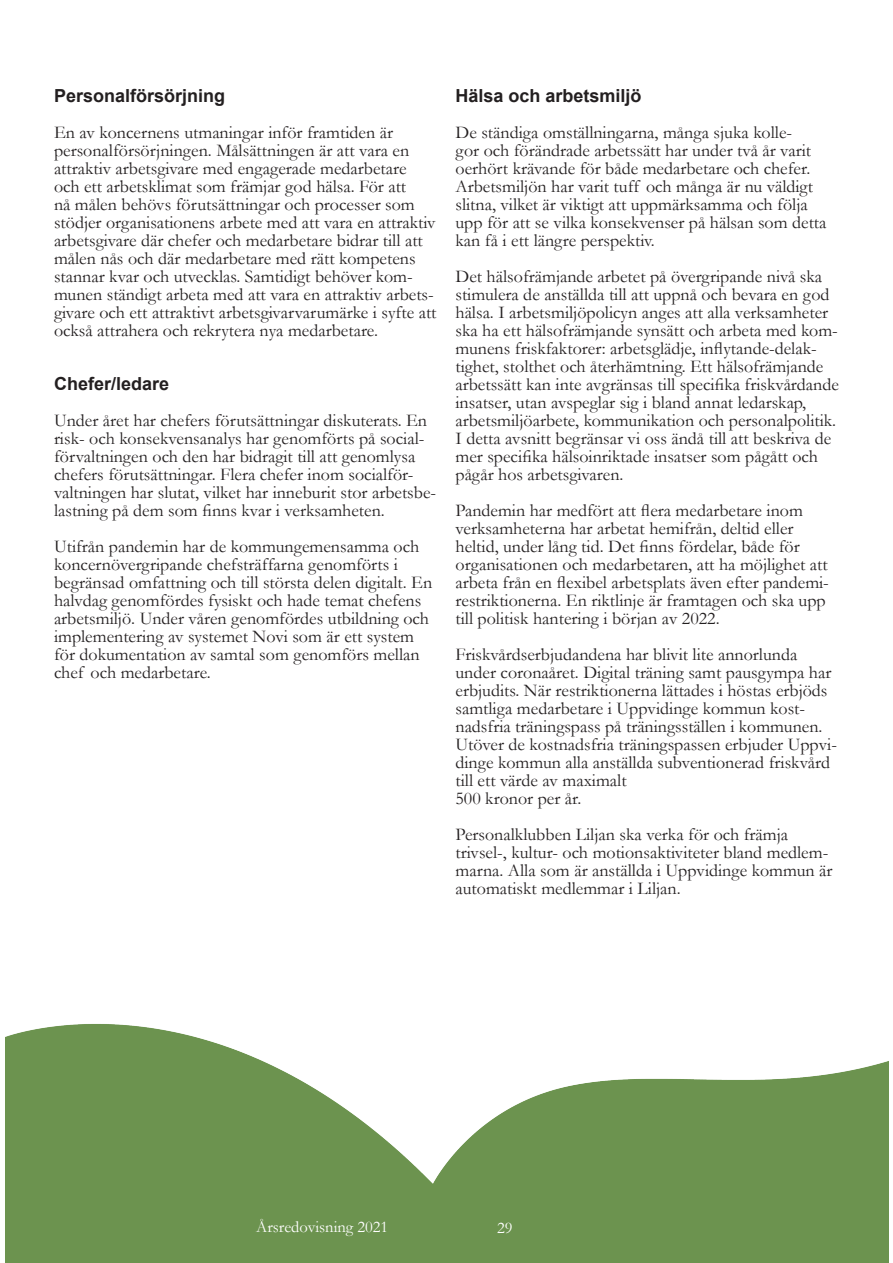
<style>
.page{position:relative;width:893px;height:1263px;background:#fff}
.page>*{position:absolute;margin:0;border:0;box-sizing:border-box;transform-origin:0 0}
.t1{font:18px/18px "Garamond";color:#231f20}
.t2{font:700 18px "Arial";color:#231f20}
.t3{font:16.5px "Garamond";color:#fff}
</style>
<div class="page">
<img style="left:5px;top:1024px;width:883px;height:239px">
<p class="t2" style="left:54px;top:83px;width:173px">Personalförsörjning</p>
<p class="t1" style="left:54px;top:123px;width:384px">En av koncernens utmaningar inför framtiden är personalförsörjningen. Målsättningen är att vara en attraktiv arbetsgivare med engagerade medarbetare och ett arbetsklimat som främjar god hälsa. För att<br>nå målen behövs förutsättningar och processer som stödjer organisationens arbete med att vara en attraktiv arbetsgivare där chefer och medarbetare bidrar till att målen nås och där medarbetare med rätt kompetens stannar kvar och utvecklas. Samtidigt behöver kom&shy;munen ständigt arbeta med att vara en attraktiv arbets&shy;givare och ett attraktivt arbetsgivarvarumärke i syfte att också attrahera och rekrytera nya medarbetare.</p>
<p class="t2" style="left:54px;top:371px;width:117px">Chefer/ledare</p>
<p class="t1" style="left:54px;top:411px;width:384px">Under året har chefers förutsättningar diskuterats. En risk- och konsekvensanalys har genomförts på social&shy;förvaltningen och den har bidragit till att genomlysa chefers förutsättningar. Flera chefer inom socialför&shy;valtningen har slutat, vilket har inneburit stor arbetsbe&shy;lastning på dem som finns kvar i verksamheten.</p>
<p class="t1" style="left:54px;top:537px;width:380px">Utifrån pandemin har de kommungemensamma och koncernövergripande chefsträffarna genomförts i begränsad omfattning och till största delen digitalt. En halvdag genomfördes fysiskt och hade temat chefens arbetsmiljö. Under våren genomfördes utbildning och implementering av systemet Novi som är ett system för dokumentation av samtal som genomförs mellan chef och medarbetare.</p>
<p class="t2" style="left:455px;top:83px;width:188px">Hälsa och arbetsmiljö</p>
<p class="t1" style="left:455px;top:123px;width:373px">De ständiga omställningarna, många sjuka kolle-<br>gor och förändrade arbetssätt har under två år varit oerhört krävande för både medarbetare och chefer.<br>Arbetsmiljön har varit tuff och många är nu väldigt slitna, vilket är viktigt att uppmärksamma och följa upp för att se vilka konsekvenser på hälsan som detta kan få i ett längre perspektiv.</p>
<p class="t1" style="left:455px;top:267px;width:385px">Det hälsofrämjande arbetet på övergripande nivå ska stimulera de anställda till att uppnå och bevara en god hälsa. I arbetsmiljöpolicyn anges att alla verksamheter ska ha ett hälsofrämjande synsätt och arbeta med kom&shy;munens friskfaktorer: arbetsglädje, inflytande-delak&shy;tighet, stolthet och återhämtning. Ett hälsofrämjande arbetssätt kan inte avgränsas till specifika friskvårdande insatser, utan avspeglar sig i bland annat ledarskap, arbetsmiljöarbete, kommunikation och personalpolitik.<br>I detta avsnitt begränsar vi oss ändå till att beskriva de mer specifika hälsoinriktade insatser som pågått och pågår hos arbetsgivaren.</p>
<p class="t1" style="left:455px;top:501px;width:375px">Pandemin har medfört att flera medarbetare inom verksamheterna har arbetat hemifrån, deltid eller heltid, under lång tid. Det finns fördelar, både för organisationen och medarbetaren, att ha möjlighet att arbeta från en flexibel arbetsplats även efter pandemi&shy;restriktionerna. En riktlinje är framtagen och ska upp till politisk hantering i början av 2022.</p>
<p class="t1" style="left:455px;top:645px;width:383px">Friskvårdserbjudandena har blivit lite annorlunda under coronaåret. Digital träning samt pausgympa har erbjudits. När restriktionerna lättades i höstas erbjöds samtliga medarbetare i Uppvidinge kommun kost&shy;nadsfria träningspass på träningsställen i kommunen.<br>Utöver de kostnadsfria träningspassen erbjuder Uppvi&shy;dinge kommun alla anställda subventionerad friskvård till ett värde av maximalt</p>
<p class="t1" style="left:455px;top:789px;width:128px">500 kronor per år.</p>
<p class="t1" style="left:455px;top:825px;width:379px">Personalklubben Liljan ska verka för och främja trivsel-, kultur- och motionsaktiviteter bland medlem&shy;marna. Alla som är anställda i Uppvidinge kommun är automatiskt medlemmar i Liljan.</p>
<p class="t3" style="left:256px;top:1216px;width:134px">Årsredovisning 2021</p>
<p class="t3" style="left:497px;top:1216px;width:17px">29</p>
</div>
